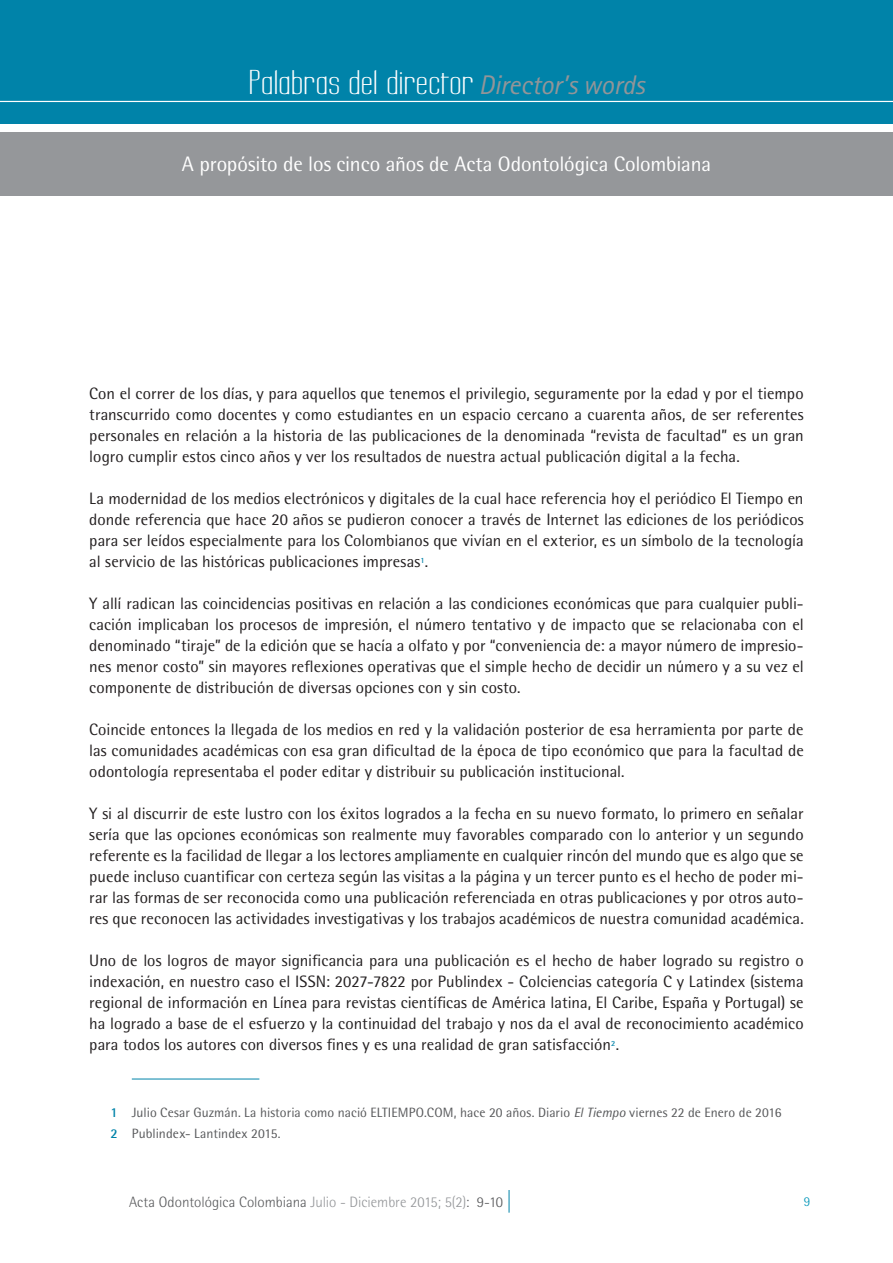
<style>
.page{position:relative;width:893px;height:1263px;background:#fff}
.page>*{position:absolute;margin:0;border:0;box-sizing:border-box;transform-origin:0 0}
.t1{font:30px "Labtop Secundo Wide";letter-spacing:-.005em;color:#fff}
.t2{font:21px "Rotis Semi Sans Std";letter-spacing:-.01em;color:#fff}
.t3{font:16.5px/21px "Rotis Semi Sans Std";color:#231f20;text-align:justify}
.t4{font:300 15px "Rotis Semi Sans Std";color:#57585a}
.t5{font:13.5px/20.7px "Rotis Semi Sans Std";letter-spacing:.005em;color:#57585a}
.t6{font:300 13.5px "Rotis Semi Sans Std";color:#0095b8}
.s1{font-family:"Rotis Sans Serif Std";font-style:italic;font-size:27px;color:#939598}
.s2{font-weight:700;color:#0083a9}
.s3{font-style:italic}
.s4{color:#939598}
</style>
<div class="page">
<div style="left:0;top:0;width:893px;height:123px;background:#0083a9"></div>
<hr style="left:0;top:101px;width:893px;height:1px;background:#fff">
<hr style="left:132px;top:1079px;width:127px;height:1px;background:#0083a9">
<svg style="left:509px;top:1190px;width:1px;height:23px"></svg>
<div style="left:0;top:132px;width:893px;height:64px;background:#95979a"></div>
<h1 class="t1" style="left:248px;top:63px;width:398px">Palabras del director <span class="s1">Director’s words</span></h1>
<p class="t2" style="left:182px;top:152px;width:531px">A propósito de los cinco años de Acta Odontológica Colombiana</p>
<p class="t3" style="left:89px;top:383px;width:716px">Con el correr de los días, y para aquellos que tenemos el privilegio, seguramente por la edad y por el tiempo transcurrido como docentes y como estudiantes en un espacio cercano a cuarenta años, de ser referentes personales en relación a la historia de las publicaciones de la denominada “revista de facultad” es un gran logro cumplir estos cinco años y ver los resultados de nuestra actual publicación digital a la fecha.</p>
<p class="t3" style="left:89px;top:488px;width:716px">La modernidad de los medios electrónicos y digitales de la cual hace referencia hoy el periódico El Tiempo en donde referencia que hace 20 años se pudieron conocer a través de Internet las ediciones de los periódicos para ser leídos especialmente para los Colombianos que vivían en el exterior, es un símbolo de la tecnología al servicio de las históricas publicaciones impresas<sup>1</sup>.</p>
<p class="t3" style="left:89px;top:593px;width:716px">Y allí radican las coincidencias positivas en relación a las condiciones económicas que para cualquier publi&shy;cación implicaban los procesos de impresión, el número tentativo y de impacto que se relacionaba con el denominado “tiraje” de la edición que se hacía a olfato y por “conveniencia de: a mayor número de impresio&shy;nes menor costo” sin mayores reflexiones operativas que el simple hecho de decidir un número y a su vez el componente de distribución de diversas opciones con y sin costo.</p>
<p class="t3" style="left:89px;top:719px;width:716px">Coincide entonces la llegada de los medios en red y la validación posterior de esa herramienta por parte de las comunidades académicas con esa gran dificultad de la época de tipo económico que para la facultad de odontología representaba el poder editar y distribuir su publicación institucional.</p>
<p class="t3" style="left:89px;top:803px;width:716px">Y si al discurrir de este lustro con los éxitos logrados a la fecha en su nuevo formato, lo primero en señalar sería que las opciones económicas son realmente muy favorables comparado con lo anterior y un segundo referente es la facilidad de llegar a los lectores ampliamente en cualquier rincón del mundo que es algo que se puede incluso cuantificar con certeza según las visitas a la página y un tercer punto es el hecho de poder mi&shy;rar las formas de ser reconocida como una publicación referenciada en otras publicaciones y por otros auto&shy;res que reconocen las actividades investigativas y los trabajos académicos de nuestra comunidad académica.</p>
<p class="t3" style="left:89px;top:950px;width:716px">Uno de los logros de mayor significancia para una publicación es el hecho de haber logrado su registro o indexación, en nuestro caso el ISSN: 2027-7822 por Publindex - Colciencias categoría C y Latindex (sistema regional de información en Línea para revistas científicas de América latina, El Caribe, España y Portugal) se ha logrado a base de el esfuerzo y la continuidad del trabajo y nos da el aval de reconocimiento académico para todos los autores con diversos fines y es una realidad de gran satisfacción<sup>2</sup>.</p>
<p class="t5" style="left:111px;top:1102px;width:672px"><span class="s2">1</span> Julio Cesar Guzmán. La historia como nació ELTIEMPO.COM, hace 20 años. Diario <span class="s3">El Tiempo</span> viernes 22 de Enero de 2016<br><span class="s2">2</span> Publindex- Lantindex 2015.</p>
<p class="t4" style="left:129px;top:1193px;width:375px">Acta Odontológica Colombiana <span class="s4">Julio - Diciembre 2015; 5(2)</span>: 9-10</p>
<p class="t6" style="left:804px;top:1194px;width:8px">9</p>
</div>
